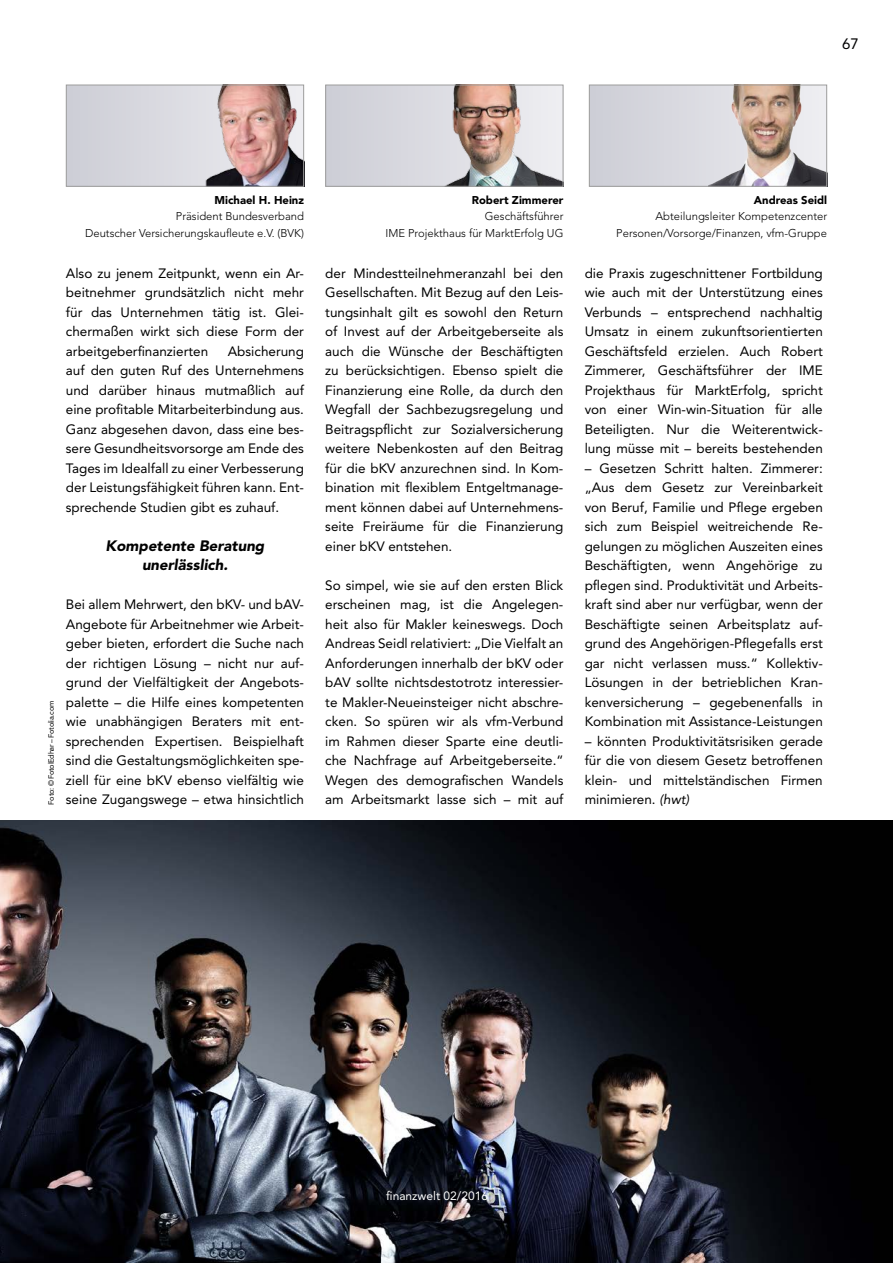
<style>
.page{position:relative;width:893px;height:1263px;background:#fff}
.page>*{position:absolute;margin:0;border:0;box-sizing:border-box;transform-origin:0 0}
.t1{font:italic 900 15px/19.5px "Avenir LT Std";color:#000;text-align:center}
.t2{font:15px "Avenir LT Std";color:#020203}
.t3{font:13.5px/19.5px "Avenir LT Std";color:#000;text-align:justify}
.t4{font:12px "Avenir LT Std";color:#fff}
.t5{font:300 11.25px/16.5px "Avenir LT Std";color:#000;text-align:right}
.t6{font:900 11.25px "Avenir LT Std";color:#000}
.t7{font:7.5px "Avenir LT Std";letter-spacing:-.04em;color:#000}
.s1{font-style:italic}
</style>
<div class="page">
<img style="left:0;top:821px;width:893px;height:442px">
<img style="left:68px;top:87px;width:234px;height:98px">
<div style="left:66px;top:85px;width:238px;height:102px;border:1px solid #9d9d9c"></div>
<div style="left:326px;top:85px;width:237px;height:101px;background:#d5d6dd"></div>
<img style="left:446px;top:87px;width:115px;height:98px">
<div style="left:325px;top:85px;width:238px;height:102px;border:1px solid #9d9d9c"></div>
<div style="left:589px;top:85px;width:238px;height:101px;background:#d5d6dd"></div>
<img style="left:709px;top:87px;width:116px;height:98px">
<div style="left:589px;top:85px;width:238px;height:102px;border:1px solid #9d9d9c"></div>
<p class="t2" style="left:842px;top:35px;width:18px">67</p>
<p class="t7" style="left:47px;top:804px;width:105px;rotate:-90deg">Foto: © FotolEdhar – Fotolia.com</p>
<p class="t6" style="left:215px;top:193px;width:91px">Michael H. Heinz</p>
<p class="t5" style="left:85px;top:208px;width:220px">Präsident Bundesverband<br>Deutscher Versicherungskaufleute e.V. (BVK)</p>
<p class="t3" style="left:66px;top:264px;width:240px">Also zu jenem Zeitpunkt, wenn ein Ar&shy;beitnehmer grundsätzlich nicht mehr für das Unternehmen tätig ist. Glei&shy;chermaßen wirkt sich diese Form der arbeitgeberfinanzierten</p>
<p class="t3" style="left:66px;top:342px;width:240px;text-indent:162px">Absicherung auf den guten Ruf des Unternehmens und darüber hinaus mutmaßlich auf eine profitable Mitarbeiterbindung aus.<br>Ganz abgesehen davon, dass eine bes&shy;sere Gesundheitsvorsorge am Ende des Tages im Idealfall zu einer Verbesserung der Leistungsfähigkeit führen kann. Ent&shy;sprechende Studien gibt es zuhauf.</p>
<p class="t1" style="left:106px;top:536px;width:160px">Kompetente Beratung unerlässlich.</p>
<p class="t3" style="left:66px;top:595px;width:240px">Bei allem Mehrwert, den bKV- und bAV-Angebote für Arbeitnehmer wie Arbeit&shy;geber bieten, erfordert die Suche nach der richtigen Lösung – nicht nur auf&shy;grund der Vielfältigkeit der Angebots&shy;palette – die Hilfe eines kompetenten wie unabhängigen Beraters mit ent&shy;sprechenden Expertisen. Beispielhaft sind die Gestaltungsmöglichkeiten spe&shy;ziell für eine bKV ebenso vielfältig wie seine Zugangswege – etwa hinsichtlich</p>
<p class="t6" style="left:472px;top:193px;width:93px">Robert Zimmerer</p>
<p class="t5" style="left:386px;top:208px;width:179px">Geschäftsführer<br>IME Projekthaus für MarktErfolg UG</p>
<p class="t3" style="left:325px;top:264px;width:240px">der Mindestteilnehmeranzahl bei den Gesellschaften. Mit Bezug auf den Leis&shy;tungsinhalt gilt es sowohl den Return of Invest auf der Arbeitgeberseite als auch die Wünsche der Beschäftigten zu berücksichtigen. Ebenso spielt die Finanzierung eine Rolle, da durch den Wegfall der Sachbezugsregelung und Beitragspflicht zur Sozialversicherung weitere Nebenkosten auf den Beitrag für die bKV anzurechnen sind. In Kom&shy;bination mit flexiblem Entgeltmanage&shy;ment können dabei auf Unternehmens&shy;seite Freiräume für die Finanzierung einer bKV entstehen.</p>
<p class="t3" style="left:325px;top:575px;width:240px">So simpel, wie sie auf den ersten Blick erscheinen mag, ist die Angelegen&shy;heit also für Makler keineswegs. Doch Andreas Seidl relativiert: „Die Vielfalt an Anforderungen innerhalb der bKV oder bAV sollte nichtsdestotrotz interessier&shy;te Makler-Neueinsteiger nicht abschre&shy;cken. So spüren wir als vfm-Verbund im Rahmen dieser Sparte eine deutli&shy;che Nachfrage auf Arbeitgeberseite.“ Wegen des demografischen Wandels am Arbeitsmarkt lasse sich – mit auf</p>
<p class="t6" style="left:754px;top:193px;width:75px">Andreas Seidl</p>
<p class="t5" style="left:616px;top:208px;width:212px">Abteilungsleiter Kompetenzcenter<br>Personen/Vorsorge/Finanzen, vfm-Gruppe</p>
<p class="t3" style="left:585px;top:263px;width:240px">die Praxis zugeschnittener Fortbildung wie auch mit der Unterstützung eines Verbunds – entsprechend nachhaltig Umsatz in einem zukunftsorientierten Geschäftsfeld erzielen. Auch Robert Zimmerer, Geschäftsführer der IME Projekthaus für MarktErfolg, spricht von einer Win-win-Situation für alle Beteiligten. Nur die Weiterentwick&shy;lung müsse mit – bereits bestehenden</p>
<p class="t3" style="left:585px;top:458px;width:240px">– Gesetzen Schritt halten. Zimmerer: „Aus dem Gesetz zur Vereinbarkeit von Beruf, Familie und Pflege ergeben sich zum Beispiel weitreichende Re&shy;gelungen zu möglichen Auszeiten eines Beschäftigten, wenn Angehörige zu pflegen sind. Produktivität und Arbeits&shy;kraft sind aber nur verfügbar, wenn der Beschäftigte seinen Arbeitsplatz auf&shy;grund des Angehörigen-Pflegefalls erst gar nicht verlassen muss.“ Kollektiv-Lösungen in der betrieblichen Kran&shy;kenversicherung – gegebenenfalls in Kombination mit Assistance-Leistungen</p>
<p class="t3" style="left:585px;top:731px;width:240px">– könnten Produktivitätsrisiken gerade für die von diesem Gesetz betroffenen klein- und mittelständischen Firmen minimieren. <span class="s1">(hwt)</span></p>
<p class="t4" style="left:386px;top:1188px;width:103px">finanzwelt 02/2016</p>
</div>
